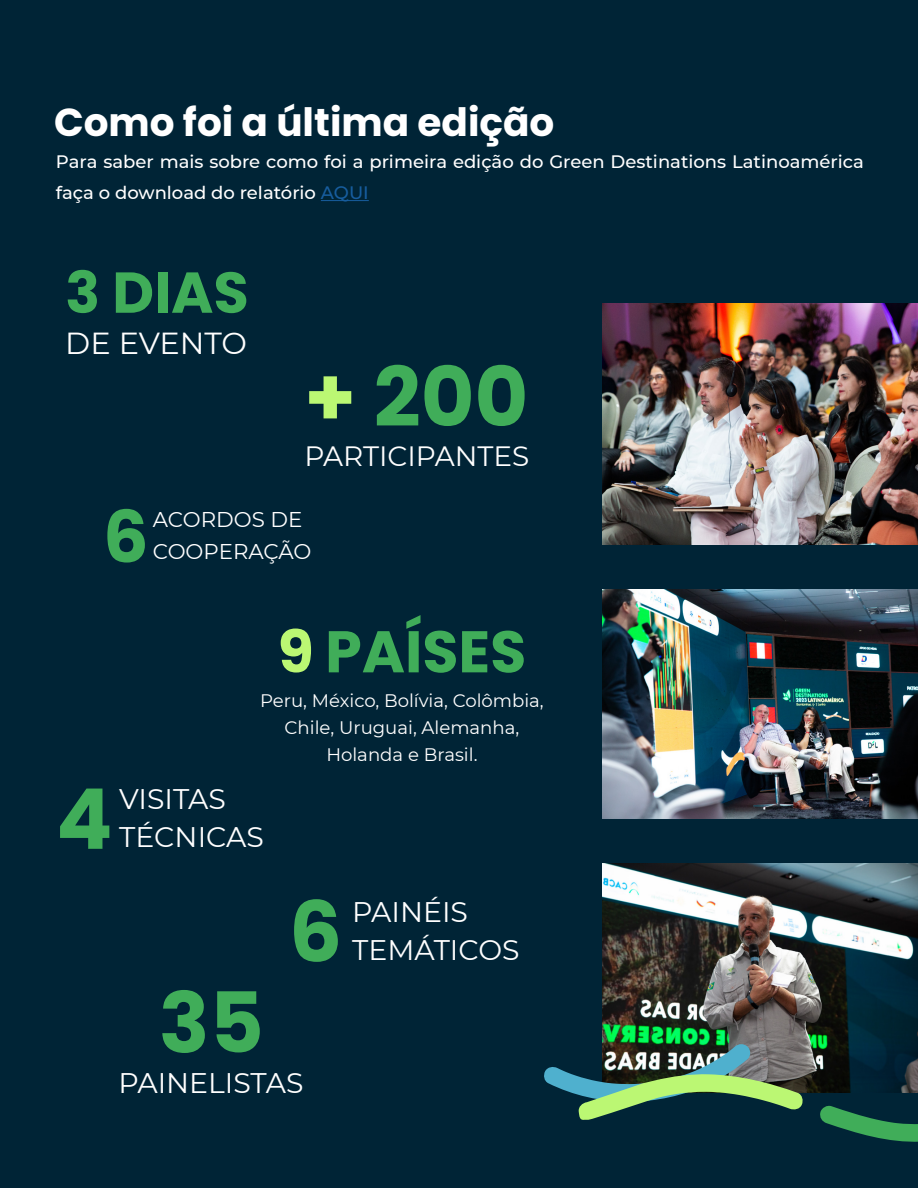
<style>
.page{position:relative;width:918px;height:1188px;background:#002436}
.page>*{position:absolute;margin:0;border:0;box-sizing:border-box;transform-origin:0 0}
.t1{font:700 83.7px "Poppins";color:#40ad59}
.t2{font:700 82.5px "Poppins";color:#40ad59}
.t3{font:700 71.7px "Poppins";color:#40ad59}
.t4{font:700 58.65px "Poppins";color:#40ad59}
.t5{font:700 57.45px "Poppins";color:#40ad59}
.t6{font:700 39px "Poppins";color:#fff}
.t7{font:30.45px "Montserrat";letter-spacing:-.005em;color:#fff}
.t8{font:28.35px/38.1px "Montserrat";color:#fff}
.t9{font:27.9px "Montserrat";color:#fff}
.t10{font:21.3px "Montserrat";color:#fff}
.t11{font:18.15px/27.2px "Montserrat";color:#fff;text-align:center}
.t12{font:500 18px/31.5px "Montserrat";color:#fff}
.s1{color:#175d9e}
.s2{color:#bbf773}
</style>
<div class="page">
<img style="left:603px;top:303px;width:315px;height:241px">
<img style="left:603px;top:589px;width:315px;height:230px">
<img style="left:603px;top:864px;width:315px;height:229px">
<hr style="left:321px;top:200px;width:48px;height:1px;background:#175d9e">
<svg style="left:820px;top:1105px;width:98px;height:37px"></svg>
<svg style="left:544px;top:1043px;width:260px;height:77px"></svg>
<p class="t6" style="left:54px;top:100px;width:502px">Como foi a última edição</p>
<p class="t12" style="left:56px;top:145px;width:809px">Para saber mais sobre como foi a primeira edição do Green Destinations Latinoamérica faça o download do relatório <span class="s1">AQUI</span></p>
<p class="t5" style="left:65px;top:259px;width:185px">3 DIAS</p>
<p class="t7" style="left:65px;top:323px;width:183px">DE EVENTO</p>
<p class="t2" style="left:304px;top:350px;width:225px"><span class="s2">+</span> 200</p>
<p class="t9" style="left:304px;top:437px;width:226px">PARTICIPANTES</p>
<p class="t3" style="left:103px;top:496px;width:47px">6</p>
<p class="t10" style="left:153px;top:505px;width:151px">ACORDOS DE</p>
<p class="t10" style="left:153px;top:537px;width:160px">COOPERAÇÃO</p>
<p class="t4" style="left:278px;top:618px;width:250px"><span class="s2">9</span> PAÍSES</p>
<p class="t11" style="left:260px;top:686px;width:285px">Peru, México, Bolívia, Colômbia,<br>Chile, Uruguai, Alemanha,<br>Holanda e Brasil.</p>
<p class="t1" style="left:56px;top:771px;width:58px">4</p>
<p class="t8" style="left:119px;top:779px;width:146px">VISITAS<br>TÉCNICAS</p>
<p class="t1" style="left:289px;top:884px;width:55px">6</p>
<p class="t8" style="left:352px;top:892px;width:169px">PAINÉIS<br>TEMÁTICOS</p>
<p class="t1" style="left:159px;top:975px;width:107px">35</p>
<p class="t8" style="left:118px;top:1063px;width:187px">PAINELISTAS</p>
</div>
